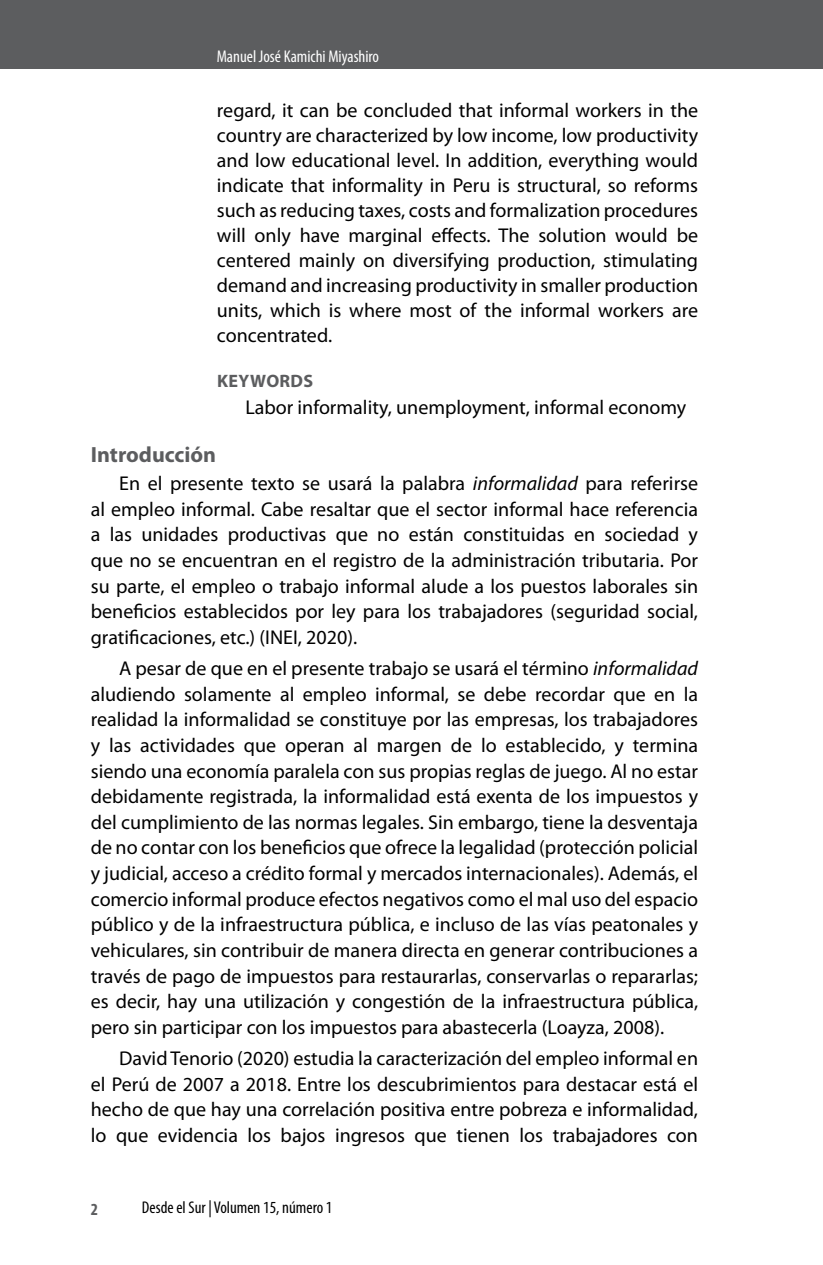
<style>
.page{position:relative;width:823px;height:1265px;background:#fff}
.page>*{position:absolute;margin:0;border:0;box-sizing:border-box;transform-origin:0 0}
.t1{font:700 22px "Myriad Pro";color:#5c5d5f}
.t2{font:20px/25.6px "Myriad Pro";color:#000;text-align:justify}
.t3{font:700 18px "Myriad Pro";letter-spacing:.02em;color:#5c5d5f}
.t4{font:condensed 17px "Myriad Pro";color:#000}
.t5{font:condensed 17px "Myriad Pro";color:#fff}
.t6{font:700 condensed 17px "Myriad Pro";color:#5c5d5f}
.s1{font-style:italic}
</style>
<div class="page">
<div style="left:0;top:0;width:822px;height:68px;background:#5c5d5f"></div>
<hr style="left:822px;top:0;width:1px;height:68px;background:#5c5d5f">
<p class="t5" style="left:217px;top:46px;width:164px">Manuel José Kamichi Miyashiro</p>
<p class="t2" style="left:217px;top:98px;width:482px;line-height:25px">regard, it can be concluded that informal workers in the country are characterized by low income, low productivity and low educational level. In addition, everything would indicate that informality in Peru is structural, so reforms such as reducing taxes, costs and formalization procedures will only have marginal effects. The solution would be centered mainly on diversifying production, stimulating demand and increasing productivity in smaller production units, which is where most of the informal workers are concentrated.</p>
<p class="t3" style="left:217px;top:369px;width:98px">KEYWORDS</p>
<p class="t2" style="left:245px;top:394px;width:442px">Labor informality, unemployment, informal economy</p>
<p class="t1" style="left:91px;top:440px;width:127px">Introducción</p>
<p class="t2" style="left:91px;top:470px;width:608px;text-indent:28px">En el presente texto se usará la palabra <span class="s1">informalidad</span> para referirse al empleo informal. Cabe resaltar que el sector informal hace referencia a las unidades productivas que no están constituidas en sociedad y que no se encuentran en el registro de la administración tributaria. Por su parte, el empleo o trabajo informal alude a los puestos laborales sin beneficios establecidos por ley para los trabajadores (seguridad social, gratificaciones, etc.) (INEI, 2020).</p>
<p class="t2" style="left:91px;top:655px;width:608px;text-indent:28px">A pesar de que en el presente trabajo se usará el término <span class="s1">informalidad </span>aludiendo solamente al empleo informal, se debe recordar que en la realidad la informalidad se constituye por las empresas, los trabajadores y las actividades que operan al margen de lo establecido, y termina siendo una economía paralela con sus propias reglas de juego. Al no estar debidamente registrada, la informalidad está exenta de los impuestos y del cumplimiento de las normas legales. Sin embargo, tiene la desventaja de no contar con los beneficios que ofrece la legalidad (protección policial y judicial, acceso a crédito formal y mercados internacionales). Además, el comercio informal produce efectos negativos como el mal uso del espacio público y de la infraestructura pública, e incluso de las vías peatonales y vehiculares, sin contribuir de manera directa en generar contribuciones a través de pago de impuestos para restaurarlas, conservarlas o repararlas; es decir, hay una utilización y congestión de la infraestructura pública, pero sin participar con los impuestos para abastecerla (Loayza, 2008).</p>
<p class="t2" style="left:91px;top:1045px;width:608px;text-indent:28px">David Tenorio (2020) estudia la caracterización del empleo informal en el Perú de 2007 a 2018. Entre los descubrimientos para destacar está el hecho de que hay una correlación positiva entre pobreza e informalidad, lo que evidencia los bajos ingresos que tienen los trabajadores con</p>
<p class="t6" style="left:91px;top:1198px;width:9px">2</p>
<p class="t4" style="left:142px;top:1196px;width:192px">Desde el Sur | Volumen 15, número 1</p>
</div>
